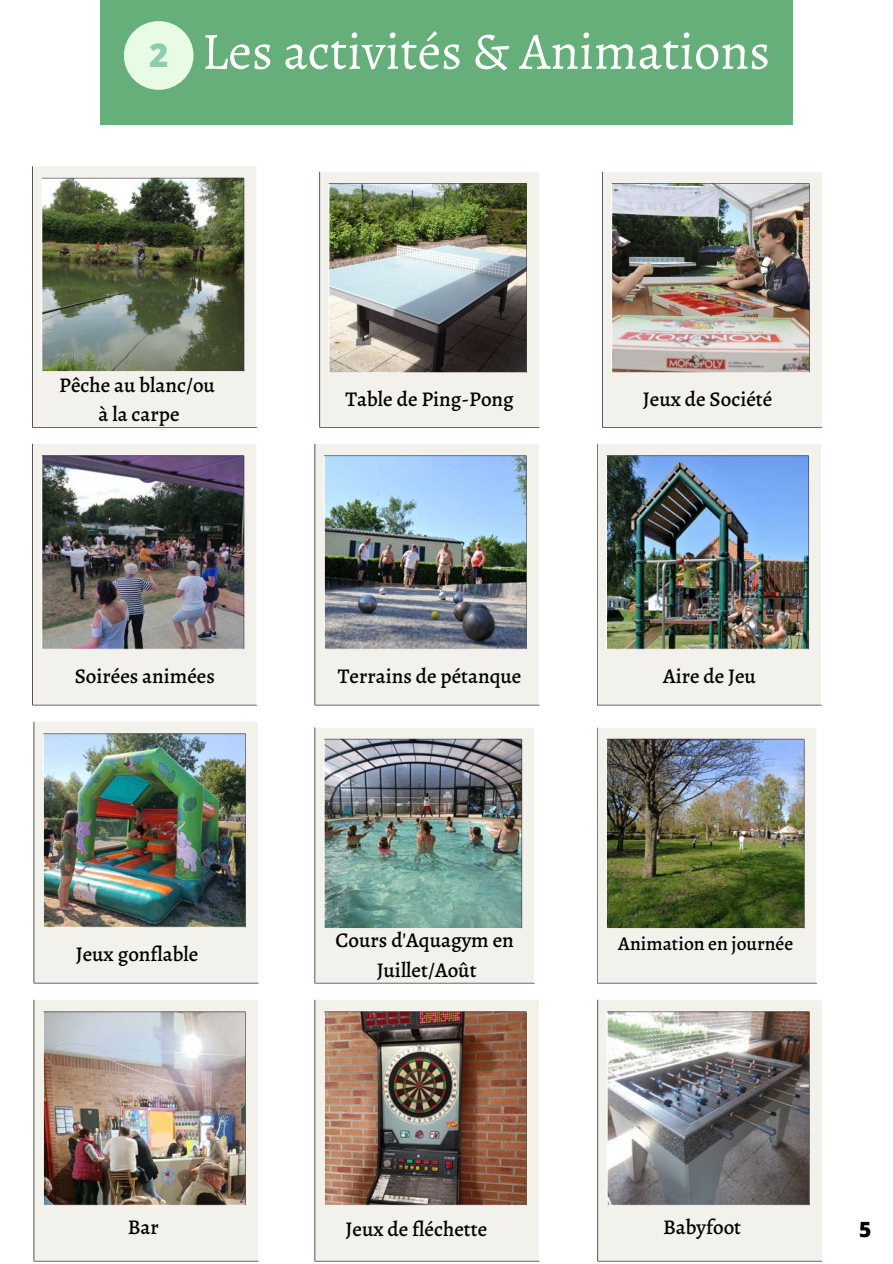
<style>
.page{position:relative;width:893px;height:1264px;background:#fff}
.page>*{position:absolute;margin:0;border:0;box-sizing:border-box;transform-origin:0 0}
.t1{font:52.5px "Alegreya";color:#fff}
.t2{font:800 33px "Open Sans";color:#8ccdb0}
.t3{font:500 21px "Alegreya";color:#000}
.t4{font:800 21px "Open Sans";color:#000}
.t5{font:500 19.5px "Alegreya";color:#000}
</style>
<div class="page">
<img style="left:32px;top:166px;width:224px;height:261px">
<img style="left:319px;top:171px;width:220px;height:256px">
<img style="left:602px;top:171px;width:220px;height:256px">
<img style="left:32px;top:443px;width:225px;height:262px">
<img style="left:597px;top:443px;width:225px;height:262px">
<img style="left:315px;top:444px;width:224px;height:261px">
<img style="left:597px;top:727px;width:220px;height:256px">
<img style="left:315px;top:727px;width:219px;height:256px">
<img style="left:34px;top:722px;width:224px;height:261px">
<div style="left:100px;top:0;width:692px;height:124px;background:#66af7a"></div>
<div style="left:124px;top:21px;width:69px;height:69px;background:#e7fbe5;border-radius:50%"></div>
<img style="left:34px;top:1000px;width:224px;height:261px">
<img style="left:315px;top:1000px;width:224px;height:261px">
<img style="left:597px;top:999px;width:225px;height:262px">
<p class="t2" style="left:149px;top:32px;width:21px">2</p>
<p class="t1" style="left:202px;top:15px;width:570px">Les activités &amp; Animations</p>
<p class="t3" style="left:59px;top:370px;width:157px">Pêche au blanc/ou</p>
<p class="t3" style="left:99px;top:399px;width:82px">à la carpe</p>
<p class="t3" style="left:75px;top:662px;width:142px">Soirées animées</p>
<p class="t3" style="left:76px;top:939px;width:124px">Jeux gonflable</p>
<p class="t3" style="left:345px;top:385px;width:170px">Table de Ping-Pong</p>
<p class="t3" style="left:643px;top:385px;width:131px">Jeux de Société</p>
<p class="t3" style="left:338px;top:662px;width:185px">Terrains de pétanque</p>
<p class="t3" style="left:663px;top:662px;width:94px">Aire de Jeu</p>
<p class="t3" style="left:335px;top:926px;width:180px">Cours d'Aquagym en</p>
<p class="t3" style="left:376px;top:955px;width:101px">Juillet/Août</p>
<p class="t5" style="left:618px;top:929px;width:176px">Animation en journée</p>
<p class="t3" style="left:128px;top:1212px;width:33px">Bar</p>
<p class="t3" style="left:345px;top:1214px;width:143px">Jeux de fléchette</p>
<p class="t3" style="left:663px;top:1212px;width:80px">Babyfoot</p>
<p class="t4" style="left:859px;top:1214px;width:14px">5</p>
</div>
